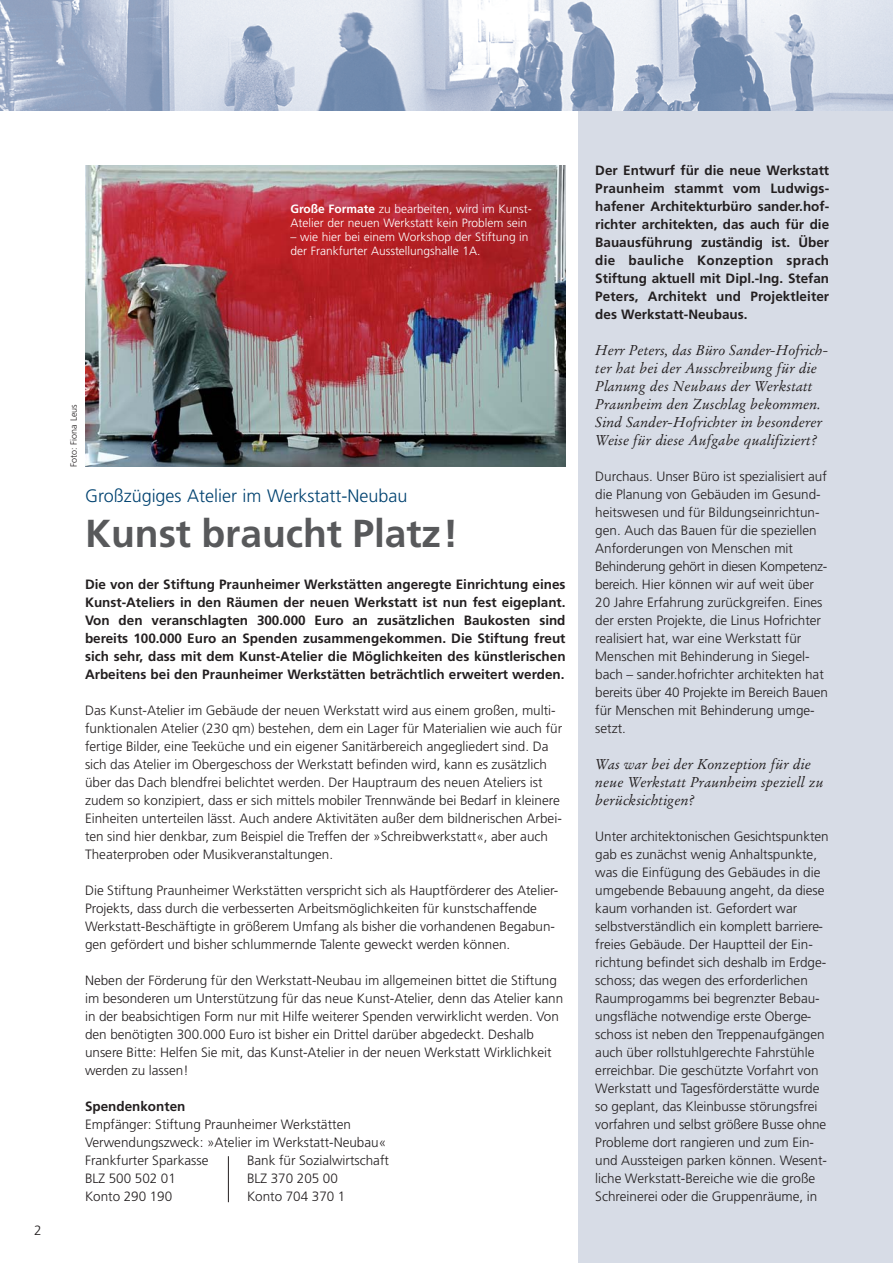
<style>
.page{position:relative;width:893px;height:1263px;background:#fff}
.page>*{position:absolute;margin:0;border:0;box-sizing:border-box;transform-origin:0 0}
.t1{font:700 39px "Frutiger";color:#58595b}
.t2{font:300 18px "Frutiger";color:#004270}
.t3{font:italic 14.25px/18px "Stempel Garamond";color:#231f20}
.t4{font:300 13.5px/18px "Frutiger";color:#231f20}
.t5{font:700 13.5px/18px "Frutiger";color:#231f20;text-align:justify}
.t6{font:300 12px/14.2px "Frutiger";color:#fff}
.t7{font:300 9px "Frutiger";color:#231f20}
.s1{font-weight:700}
</style>
<div class="page">
<div style="left:578px;top:95px;width:315px;height:1168px;background:#d7dce6"></div>
<img style="left:0;top:0;width:893px;height:111px">
<img style="left:85px;top:166px;width:481px;height:301px">
<hr style="left:228px;top:1156px;width:1px;height:46px;background:#231f20">
<p class="t6" style="left:290px;top:202px;width:243px"><span class="s1">Große Formate</span> zu bearbeiten, wird im Kunst-<br>Atelier der neuen Werkstatt kein Problem sein</p>
<p class="t6" style="left:290px;top:231px;width:240px">– wie hier bei einem Workshop der Stiftung in der Frankfurter Ausstellungshalle 1A.</p>
<p class="t4" style="left:34px;top:1222px;width:9px">2</p>
<p class="t7" style="left:70px;top:467px;width:64px;rotate:-90deg">Foto: Fiona Leus</p>
<h2 class="t2" style="left:85px;top:489px;width:324px">Großzügiges Atelier im Werkstatt-Neubau</h2>
<h1 class="t1" style="left:85px;top:518px;width:375px">Kunst braucht Platz!</h1>
<p class="t5" style="left:85px;top:576px;width:482px">Die von der Stiftung Praunheimer Werkstätten angeregte Einrichtung eines Kunst-Ateliers in den Räumen der neuen Werkstatt ist nun fest eigeplant.<br>Von den veranschlagten 300.000 Euro an zusätzlichen Baukosten sind bereits 100.000 Euro an Spenden zusammengekommen. Die Stiftung freut sich sehr, dass mit dem Kunst-Atelier die Möglichkeiten des künstlerischen Arbeitens bei den Praunheimer Werkstätten beträchtlich erweitert werden.</p>
<p class="t4" style="left:85px;top:702px;width:479px">Das Kunst-Atelier im Gebäude der neuen Werkstatt wird aus einem großen, multi&shy;funktionalen Atelier (230 qm) bestehen, dem ein Lager für Materialien wie auch für fertige Bilder, eine Teeküche und ein eigener Sanitärbereich angegliedert sind. Da sich das Atelier im Obergeschoss der Werkstatt befinden wird, kann es zusätzlich über das Dach blendfrei belichtet werden. Der Hauptraum des neuen Ateliers ist zudem so konzipiert, dass er sich mittels mobiler Trennwände bei Bedarf in kleinere Einheiten unterteilen lässt. Auch andere Aktivitäten außer dem bildnerischen Arbei&shy;ten sind hier denkbar, zum Beispiel die Treffen der »Schreibwerkstatt«, aber auch Theaterproben oder Musikveranstaltungen.</p>
<p class="t4" style="left:85px;top:882px;width:475px">Die Stiftung Praunheimer Werkstätten verspricht sich als Hauptförderer des Atelier-Projekts, dass durch die verbesserten Arbeitsmöglichkeiten für kunstschaffende Werkstatt-Beschäftigte in größerem Umfang als bisher die vorhandenen Begabun&shy;gen gefördert und bisher schlummernde Talente geweckt werden können.</p>
<p class="t4" style="left:85px;top:972px;width:480px">Neben der Förderung für den Werkstatt-Neubau im allgemeinen bittet die Stiftung im besonderen um Unterstützung für das neue Kunst-Atelier, denn das Atelier kann in der beabsichtigen Form nur mit Hilfe weiterer Spenden verwirklicht werden. Von den benötigten 300.000 Euro ist bisher ein Drittel darüber abgedeckt. Deshalb unsere Bitte: Helfen Sie mit, das Kunst-Atelier in der neuen Werkstatt Wirklichkeit werden zu lassen!</p>
<p class="t5" style="left:85px;top:1098px;width:102px">Spendenkonten</p>
<p class="t4" style="left:85px;top:1116px;width:303px">Empfänger: Stiftung Praunheimer Werkstätten<br>Verwendungszweck: »Atelier im Werkstatt-Neubau«<br>Frankfurter Sparkasse</p>
<p class="t4" style="left:247px;top:1152px;width:143px">Bank für Sozialwirtschaft</p>
<p class="t4" style="left:85px;top:1170px;width:92px">BLZ 500 502 01</p>
<p class="t4" style="left:247px;top:1170px;width:92px">BLZ 370 205 00</p>
<p class="t4" style="left:85px;top:1188px;width:89px">Konto 290 190</p>
<p class="t4" style="left:247px;top:1188px;width:100px">Konto 704 370 1</p>
<p class="t5" style="left:595px;top:162px;width:235px">Der Entwurf für die neue Werkstatt Praunheim stammt vom Ludwigs - hafener Architekturbüro sander.hof&shy;richter architekten, das auch für die Bauausführung zuständig ist. Über die bauliche Konzeption sprach Stiftung aktuell mit Dipl.-Ing. Stefan Peters, Architekt und Projektleiter des Werkstatt-Neubaus.</p>
<p class="t3" style="left:595px;top:342px;width:234px">Herr Peters, das Büro Sander-Hofrich - ter hat bei der Ausschreibung für die Planung des Neubaus der Werkstatt Praunheim den Zuschlag bekommen.<br>Sind Sander-Hofrichter in besonderer Weise für diese Aufgabe qualifiziert?</p>
<p class="t4" style="left:595px;top:468px;width:234px">Durchaus. Unser Büro ist spezialisiert auf die Planung von Gebäuden im Gesund&shy;heitswesen und für Bildungseinrichtun&shy;gen. Auch das Bauen für die speziellen Anforderungen von Menschen mit Behinderung gehört in diesen Kompetenz&shy;bereich. Hier können wir auf weit über 20 Jahre Erfahrung zurückgreifen. Eines der ersten Projekte, die Linus Hofrichter realisiert hat, war eine Werkstatt für Menschen mit Behinderung in Siegel&shy;bach – sander.hofrichter architekten hat bereits über 40 Projekte im Bereich Bauen für Menschen mit Behinderung umge&shy;setzt.</p>
<p class="t3" style="left:595px;top:756px;width:230px">Was war bei der Konzeption für die neue Werkstatt Praunheim speziell zu berücksichtigen?</p>
<p class="t4" style="left:595px;top:828px;width:235px">Unter architektonischen Gesichtspunkten gab es zunächst wenig Anhaltspunkte, was die Einfügung des Gebäudes in die umgebende Bebauung angeht, da diese kaum vorhanden ist. Gefordert war selbstverständlich ein komplett barriere&shy;freies Gebäude. Der Hauptteil der Ein&shy;richtung befindet sich deshalb im Erdge&shy;schoss; das wegen des erforderlichen Raumprogamms bei begrenzter Bebau&shy;ungsfläche notwendige erste Oberge&shy;schoss ist neben den Treppenaufgängen auch über rollstuhlgerechte Fahrstühle erreichbar. Die geschützte Vorfahrt von Werkstatt und Tagesförderstätte wurde so geplant, das Kleinbusse störungsfrei vorfahren und selbst größere Busse ohne Probleme dort rangieren und zum Ein&shy;und Aussteigen parken können. Wesent&shy;liche Werkstatt-Bereiche wie die große Schreinerei oder die Gruppenräume, in</p>
</div>
